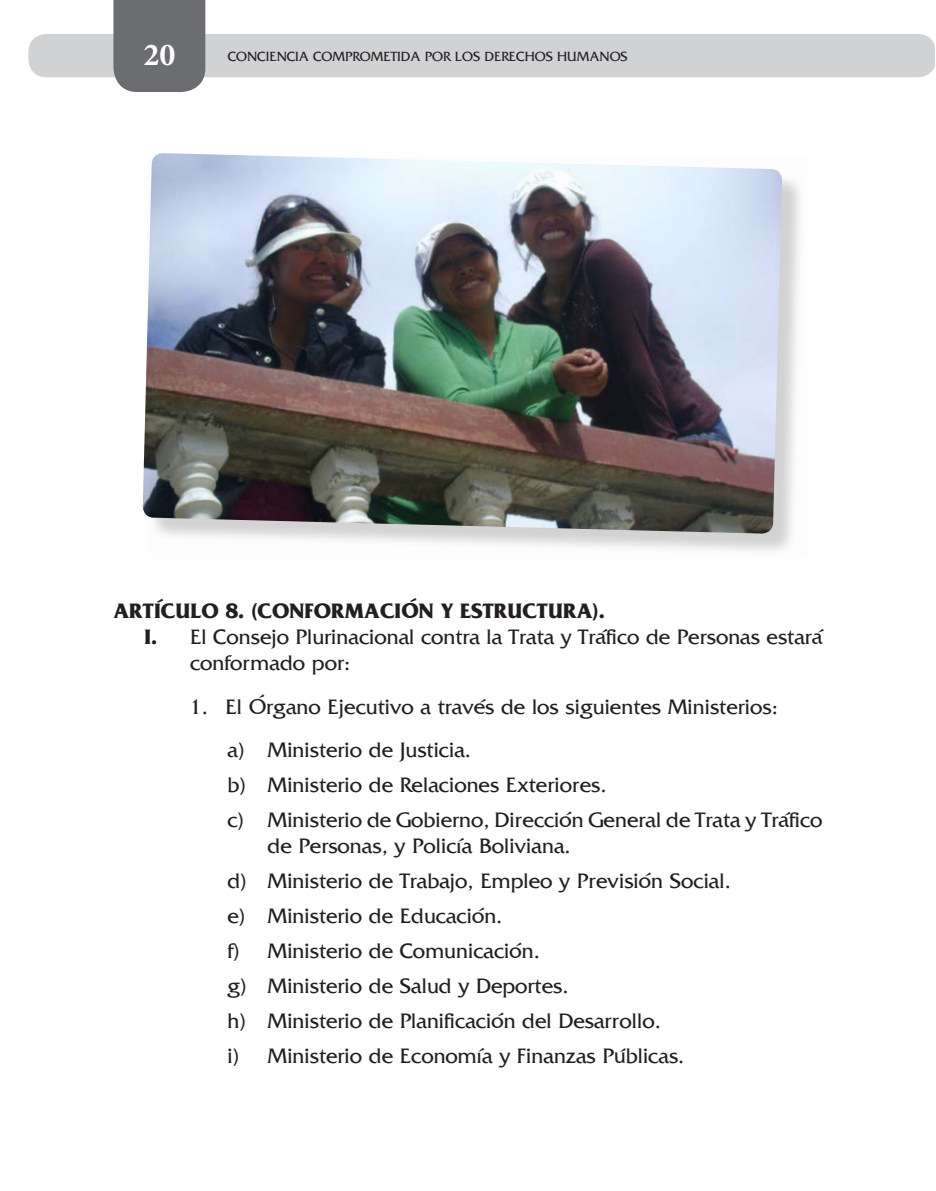
<style>
.page{position:relative;width:936px;height:1191px;background:#fff}
.page>*{position:absolute;margin:0;border:0;box-sizing:border-box;transform-origin:0 0}
.t1{font:700 32px "Minion Pro";color:#fff}
.t2{font:22px/35px "Fritz";color:#231f20}
.t3{font:700 22px "Fritz";color:#231f20}
.t4{font:14px "Fritz";color:#231f20}
.s1{font-weight:700}
</style>
<div class="page">
<svg style="left:28px;top:1px;width:906px;height:91px"></svg>
<div style="left:146px;top:156px;width:660px;height:402px;background:#231f20;opacity:.2"></div>
<img style="left:142px;top:153px;width:640px;height:381px">
<h1 class="t1" style="left:143px;top:32px;width:33px">20</h1>
<p class="t4" style="left:228px;top:47px;width:401px">CONCIENCIA COMPROMETIDA POR LOS DERECHOS HUMANOS</p>
<p class="t3" style="left:113px;top:596px;width:493px">ARTÍCULO 8. (CONFORMACIÓN Y ESTRUCTURA).</p>
<p class="t2" style="left:145px;top:619px;width:679px"><span class="s1">I.</span> El Consejo Plurinacional contra la Trata y Tráfico de Personas estará</p>
<p class="t2" style="left:190px;top:645px;width:162px">conformado por:</p>
<p class="t2" style="left:227px;top:684px;width:552px;line-height:43.4px;text-indent:-38px">1. El Órgano Ejecutivo a través de los siguientes Ministerios: a) Ministerio de Justicia.</p>
<p class="t2" style="left:227px;top:767px;width:596px">b) Ministerio de Relaciones Exteriores.<br>c) Ministerio de Gobierno, Dirección General de Trata y Tráfico</p>
<p class="t2" style="left:227px;top:828px;width:505px;text-indent:40px">de Personas, y Policía Boliviana.<br>d) Ministerio de Trabajo, Empleo y Previsión Social. e) Ministerio de Educación.<br>f) Ministerio de Comunicación.<br>g) Ministerio de Salud y Deportes.<br>h) Ministerio de Planificación del Desarrollo.<br>i) Ministerio de Economía y Finanzas Públicas.</p>
</div>
